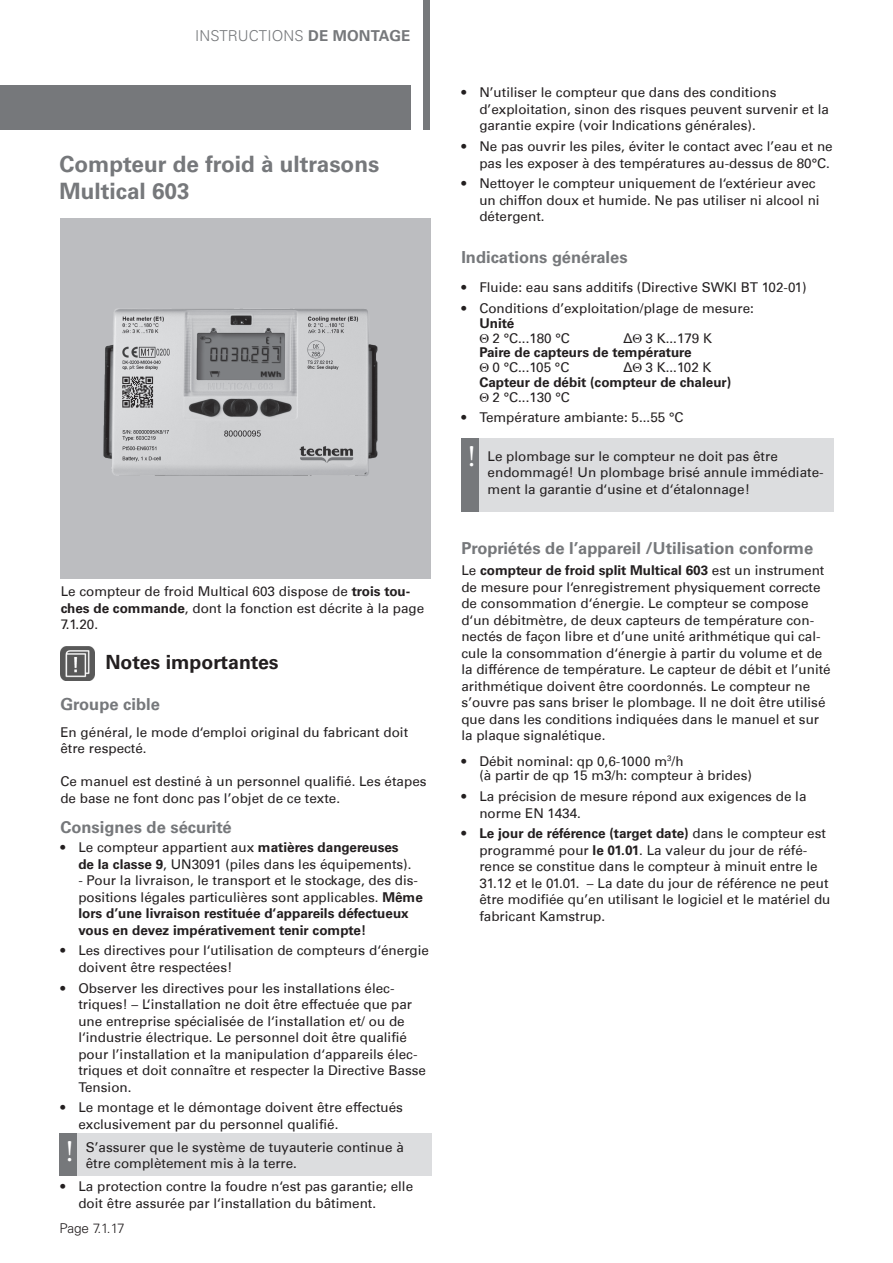
<style>
.page{position:relative;width:893px;height:1263px;background:#fff}
.page>*{position:absolute;margin:0;border:0;box-sizing:border-box;transform-origin:0 0}
.t1{font:700 22.5px/27px "Univers LT Std";color:#76787b}
.t2{font:700 19.5px "Univers LT Std";color:#231f20}
.t3{font:700 16.5px "Univers LT Std";color:#76787b}
.t4{font:300 15px "Univers LT Pro 45";letter-spacing:.01em;color:#76787b}
.t5{font:13.5px/16.5px "Univers 55 Roman";color:#231f20}
.t6{font:700 13.5px "Univers LT Std";color:#231f20}
.t7{font:300 13.5px "Univers LT Pro 45";letter-spacing:-.015em;color:#231f20}
.s1{font-family:"Univers LT Std";font-weight:700}
.s2{font-family:"Times New Roman"}
.s3{font-family:"Arial"}
</style>
<div class="page">
<div style="left:60px;top:218px;width:371px;height:360px;background:#bcbdc0"></div>
<div style="left:0;top:85px;width:410px;height:45px;background:#76787b"></div>
<div style="left:423px;top:0;width:6px;height:130px;background:#76787b"></div>
<img style="left:61px;top:646px;width:34px;height:34px">
<div style="left:77px;top:1133px;width:354px;height:42px;background:#dcdddf"></div>
<div style="left:60px;top:1133px;width:17px;height:42px;background:#76787b"></div>
<div style="left:479px;top:438px;width:354px;height:74px;background:#dcdddf"></div>
<div style="left:461px;top:438px;width:18px;height:74px;background:#76787b"></div>
<img style="left:104px;top:308px;width:274px;height:168px">
<p class="t4" style="left:195px;top:26px;width:217px">INSTRUCTIONS <span class="s1">DE MONTAGE</span></p>
<p class="t1" style="left:60px;top:150px;width:321px">Compteur de froid à ultrasons<br>Multical 603</p>
<p class="t5" style="left:61px;top:583px;width:365px">Le compteur de froid Multical 603 dispose de <span class="s1">trois tou&shy;ches de commande</span>, dont la fonction est décrite à la page<br>7.1.20.</p>
<p class="t2" style="left:105px;top:650px;width:175px">Notes importantes</p>
<p class="t3" style="left:60px;top:695px;width:101px">Groupe cible</p>
<p class="t5" style="left:60px;top:724px;width:349px">En général, le mode d‘emploi original du fabricant doit être respecté.</p>
<p class="t5" style="left:60px;top:773px;width:368px">Ce manuel est destiné à un personnel qualifié. Les étapes de base ne font donc pas l’objet de ce texte.</p>
<p class="t3" style="left:60px;top:817px;width:173px">Consignes de sécurité</p>
<p class="t5" style="left:78px;top:839px;width:335px;text-indent:-18px">• Le compteur appartient aux <span class="s1">matières dangereuses de la classe 9</span>, UN3091 (piles dans les équipements).</p>
<p class="t5" style="left:78px;top:872px;width:346px">- Pour la livraison, le transport et le stockage, des dis&shy;positions légales particulières sont applicables. <span class="s1">Même lors d’une livraison restituée d‘appareils défectueux vous en devez impérativement tenir compte!</span></p>
<p class="t5" style="left:78px;top:942px;width:352px;text-indent:-18px">• Les directives pour l‘utilisation de compteurs d‘énergie doivent être respectées!</p>
<p class="t5" style="left:78px;top:980px;width:349px;text-indent:-18px">• Observer les directives pour les installations élec&shy;triques! – L‘installation ne doit être effectuée que par une entreprise spécialisée de l‘installation et/ ou de l‘industrie électrique. Le personnel doit être qualifié pour l’installation et la manipulation d‘appareils élec&shy;triques et doit connaître et respecter la Directive Basse Tension.</p>
<p class="t5" style="left:78px;top:1099px;width:326px;text-indent:-18px">• Le montage et le démontage doivent être effectués exclusivement par du personnel qualifié.</p>
<p class="t5" style="left:86px;top:1138px;width:320px">S’assurer que le système de tuyauterie continue à être complètement mis à la terre.</p>
<p class="t5" style="left:78px;top:1178px;width:336px;text-indent:-18px">• La protection contre la foudre n‘est pas garantie; elle doit être assurée par l‘installation du bâtiment.</p>
<p class="t7" style="left:60px;top:1220px;width:67px">Page 7.1.17</p>
<p class="t5" style="left:479px;top:84px;width:351px;text-indent:-18px">• N’utiliser le compteur que dans des conditions d’exploitation, sinon des risques peuvent survenir et la garantie expire (voir Indications générales).</p>
<p class="t5" style="left:461px;top:138px;width:373px;text-align:right">• Ne pas ouvrir les piles, éviter le contact avec l’eau et ne pas les exposer à des températures au-dessus de 80°C.</p>
<p class="t5" style="left:479px;top:175px;width:342px;text-indent:-18px">• Nettoyer le compteur uniquement de l‘extérieur avec un chiffon doux et humide. Ne pas utiliser ni alcool ni détergent.</p>
<p class="t3" style="left:461px;top:248px;width:168px">Indications générales</p>
<p class="t5" style="left:461px;top:279px;width:347px">• Fluide: eau sans additifs (Directive SWKI BT 102-01)</p>
<p class="t5" style="left:461px;top:300px;width:294px">• Conditions d’exploitation/plage de mesure:</p>
<p class="t6" style="left:479px;top:315px;width:36px">Unité</p>
<p class="t5" style="left:479px;top:330px;width:92px"><span class="s2">Θ</span> 2 °C...180 °C</p>
<p class="t5" style="left:623px;top:330px;width:90px"><span class="s3">Δ</span><span class="s2">Θ</span> 3 K...179 K</p>
<p class="t6" style="left:479px;top:345px;width:214px">Paire de capteurs de température</p>
<p class="t5" style="left:479px;top:359px;width:91px"><span class="s2">Θ</span> 0 °C...105 °C</p>
<p class="t5" style="left:623px;top:359px;width:90px"><span class="s3">Δ</span><span class="s2">Θ</span> 3 K...102 K</p>
<p class="t6" style="left:479px;top:374px;width:253px">Capteur de débit (compteur de chaleur)</p>
<p class="t5" style="left:479px;top:389px;width:92px"><span class="s2">Θ</span> 2 °C...130 °C</p>
<p class="t5" style="left:461px;top:409px;width:224px">• Température ambiante: 5...55 °C</p>
<p class="t5" style="left:488px;top:448px;width:338px">Le plombage sur le compteur ne doit pas être endommagé! Un plombage brisé annule immédiate&shy;ment la garantie d‘usine et d‘étalonnage!</p>
<p class="t3" style="left:461px;top:539px;width:353px">Propriétés de l’appareil /Utilisation conforme</p>
<p class="t5" style="left:461px;top:562px;width:371px">Le <span class="s1">compteur de froid split Multical 603</span> est un instrument de mesure pour l‘enregistrement physiquement correcte de consommation d‘énergie. Le compteur se compose d‘un débitmètre, de deux capteurs de température con&shy;nectés de façon libre et d’une unité arithmétique qui cal&shy;cule la consommation d‘énergie à partir du volume et de la différence de température. Le capteur de débit et l’unité arithmétique doivent être coordonnés. Le compteur ne s’ouvre pas sans briser le plombage. Il ne doit être utilisé que dans les conditions indiquées dans le manuel et sur la plaque signalétique.</p>
<p class="t5" style="left:461px;top:753px;width:224px">• Débit nominal: qp 0,6-1000 m<sup>3</sup>/h</p>
<p class="t5" style="left:479px;top:767px;width:274px">(à partir de qp 15 m3/h: compteur à brides)</p>
<p class="t5" style="left:479px;top:788px;width:329px;text-indent:-18px">• La précision de mesure répond aux exigences de la norme EN 1434.</p>
<p class="t5" style="left:479px;top:825px;width:353px;text-indent:-18px"><span class="s1">• Le jour de référence (target date)</span> dans le compteur est programmé pour <span class="s1">le 01.01</span>. La valeur du jour de réfé&shy;rence se constitue dans le compteur à minuit entre le 31.12 et le 01.01. – La date du jour de référence ne peut être modifiée qu’en utilisant le logiciel et le matériel du fabricant Kamstrup.</p>
</div>
